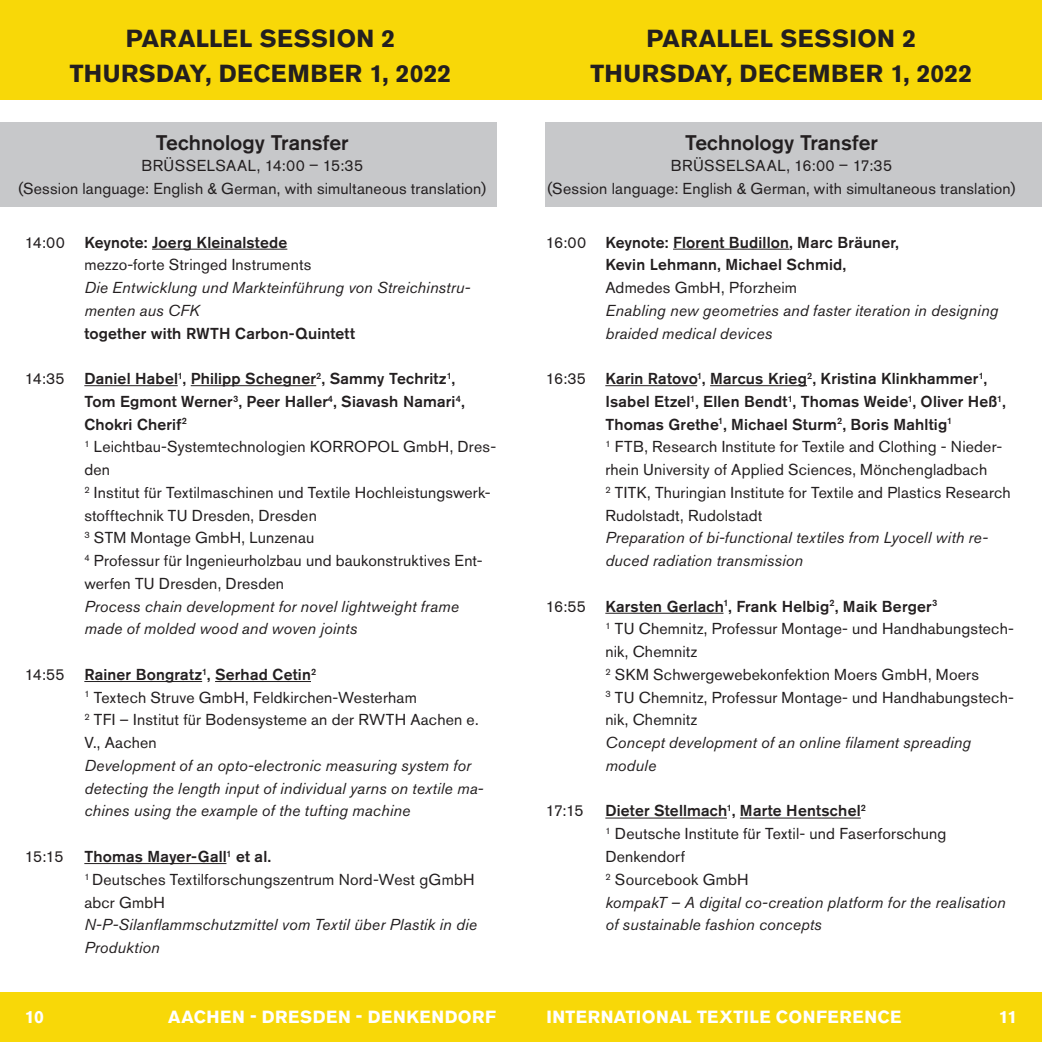
<style>
.page{position:relative;width:1042px;height:1042px;background:#fff}
.page>*{position:absolute;margin:0;border:0;box-sizing:border-box;transform-origin:0 0}
.t1{font:700 24.5px/34.6px "Akzidenz Grotesk Pro";letter-spacing:.02em;color:#231f20;text-align:center}
.t2{font:500 21px "Akzidenz Grotesk Pro";color:#231f20}
.t3{font:700 17.5px "Akzidenz Grotesk Pro";letter-spacing:.03em;color:#fff}
.t4{font:15.75px/22.8px "Akzidenz Grotesk Pro";letter-spacing:.01em;color:#231f20}
.t5{font:italic 15.75px/22.8px "Akzidenz Grotesk Pro";letter-spacing:.01em;color:#231f20}
.t6{font:500 15.75px/22.8px "Akzidenz Grotesk Pro";letter-spacing:.01em;color:#231f20}
.s1{font-weight:500}
.s2{font-weight:500;font-style:normal}
.s3{font-style:normal}
</style>
<div class="page">
<div style="left:505px;top:0;width:537px;height:99px;background:#f8d808"></div>
<div style="left:0;top:0;width:536px;height:99px;background:#f8d808"></div>
<div style="left:507px;top:992px;width:535px;height:50px;background:#f8d808"></div>
<div style="left:0;top:992px;width:535px;height:50px;background:#f8d808"></div>
<div style="left:0;top:122px;width:496px;height:84px;background:#c7c8ca"></div>
<hr style="left:152px;top:249px;width:135px;height:1px;background:#231f20">
<hr style="left:84px;top:385px;width:94px;height:1px;background:#231f20">
<hr style="left:191px;top:385px;width:125px;height:1px;background:#231f20">
<hr style="left:84px;top:681px;width:118px;height:1px;background:#231f20">
<hr style="left:215px;top:681px;width:96px;height:1px;background:#231f20">
<hr style="left:84px;top:863px;width:142px;height:1px;background:#231f20">
<div style="left:546px;top:122px;width:496px;height:84px;background:#c7c8ca"></div>
<hr style="left:673px;top:249px;width:116px;height:1px;background:#231f20">
<hr style="left:605px;top:385px;width:92px;height:1px;background:#231f20">
<hr style="left:710px;top:385px;width:97px;height:1px;background:#231f20">
<hr style="left:605px;top:613px;width:118px;height:1px;background:#231f20">
<hr style="left:605px;top:817px;width:122px;height:1px;background:#231f20">
<hr style="left:740px;top:817px;width:121px;height:1px;background:#231f20">
<h1 class="t1" style="left:70px;top:21px;width:383px">PARALLEL SESSION 2<br>THURSDAY, DECEMBER 1, 2022</h1>
<h2 class="t2" style="left:156px;top:129px;width:194px">Technology Transfer</h2>
<p class="t4" style="left:18px;top:154px;width:469px;text-align:center">BRÜSSELSAAL, 14:00 – 15:35<br>(Session language: English &amp; German, with simultaneous translation)</p>
<p class="t6" style="left:84px;top:230px;width:204px">Keynote: Joerg Kleinalstede</p>
<p class="t4" style="left:84px;top:253px;width:228px">mezzo-forte Stringed Instruments</p>
<p class="t5" style="left:84px;top:276px;width:387px">Die Entwicklung und Markteinführung von Streichinstru&shy;menten aus CFK</p>
<p class="t6" style="left:84px;top:321px;width:272px">together with RWTH Carbon-Quintett</p>
<p class="t4" style="left:84px;top:367px;width:413px"><span class="s1">Daniel Habel</span><sup>1</sup><span class="s1">, Philipp Schegner</span><sup>2</sup><span class="s1">, Sammy Techritz</span><sup>1</sup><span class="s1">,<br>Tom Egmont Werner</span><sup>3</sup><span class="s1">, Peer Haller</span><sup>4</sup><span class="s1">, Siavash Namari</span><sup>4</sup><span class="s1">, Chokri Cherif</span><sup>2<br></sup><sup>1</sup> Leichtbau-Systemtechnologien KORROPOL GmbH, Dres&shy;den<br><sup>2</sup> Institut für Textilmaschinen und Textile Hochleistungswerk&shy;stofftechnik TU Dresden, Dresden<br><sup>3</sup> STM Montage GmbH, Lunzenau<br><sup>4</sup> Professur für Ingenieurholzbau und baukonstruktives Ent&shy;werfen TU Dresden, Dresden</p>
<p class="t5" style="left:84px;top:594px;width:376px">Process chain development for novel lightweight frame made of molded wood and woven joints</p>
<p class="t4" style="left:84px;top:663px;width:396px"><span class="s1">Rainer Bongratz</span><sup>1</sup><span class="s1">, Serhad Cetin</span><sup>2<br></sup><sup>1</sup> Textech Struve GmbH, Feldkirchen-Westerham<br><sup>2</sup> TFI – Institut für Bodensysteme an der RWTH Aachen e.<br>V., Aachen</p>
<p class="t5" style="left:84px;top:754px;width:401px">Development of an opto-electronic measuring system for detecting the length input of individual yarns on textile ma&shy;chines using the example of the tufting machine</p>
<p class="t4" style="left:84px;top:845px;width:392px"><span class="s1">Thomas Mayer-Gall</span><sup>1</sup> <span class="s1">et al.<br></span><sup>1</sup> Deutsches Textilforschungszentrum Nord-West gGmbH abcr GmbH</p>
<p class="t5" style="left:84px;top:913px;width:394px">N-P-Silanflammschutzmittel vom Textil über Plastik in die<br>Produktion</p>
<p class="t4" style="left:25px;top:231px;width:42px">14:00</p>
<p class="t4" style="left:25px;top:367px;width:41px">14:35</p>
<p class="t4" style="left:25px;top:663px;width:41px">14:55</p>
<p class="t4" style="left:25px;top:845px;width:40px">15:15</p>
<h1 class="t1" style="left:646px;top:21px;width:271px">PARALLEL SESSION 2</h1>
<h1 class="t1" style="left:590px;top:55px;width:383px">THURSDAY, DECEMBER 1, 2022</h1>
<h2 class="t2" style="left:685px;top:129px;width:194px">Technology Transfer</h2>
<p class="t4" style="left:547px;top:154px;width:469px;text-align:center">BRÜSSELSAAL, 16:00 – 17:35<br>(Session language: English &amp; German, with simultaneous translation)</p>
<p class="t4" style="left:546px;top:231px;width:42px">16:00</p>
<p class="t4" style="left:546px;top:367px;width:42px">16:35</p>
<p class="t4" style="left:546px;top:595px;width:42px">16:55</p>
<p class="t4" style="left:546px;top:799px;width:39px">17:15</p>
<p class="t6" style="left:605px;top:230px;width:295px">Keynote: Florent Budillon, Marc Bräuner,<br>Kevin Lehmann, Michael Schmid,</p>
<p class="t4" style="left:605px;top:276px;width:193px">Admedes GmbH, Pforzheim</p>
<p class="t5" style="left:605px;top:299px;width:394px">Enabling new geometries and faster iteration in designing braided medical devices</p>
<p class="t4" style="left:605px;top:367px;width:407px"><span class="s1">Karin Ratovo</span><sup>1</sup><span class="s1">, Marcus Krieg</span><sup>2</sup><span class="s1">, Kristina Klinkhammer</span><sup>1</sup><span class="s1">, Isabel Etzel</span><sup>1</sup><span class="s1">, Ellen Bendt</span><sup>1</sup><span class="s1">, Thomas Weide</span><sup>1</sup><span class="s1">, Oliver Heß</span><sup>1</sup><span class="s1">, Thomas Grethe</span><sup>1</sup><span class="s1">, Michael Sturm</span><sup>2</sup><span class="s1">, Boris Mahltig</span><sup>1<br></sup><sup>1</sup> FTB, Research Institute for Textile and Clothing - Nieder&shy;rhein University of Applied Sciences, Mönchengladbach<br><sup>2</sup> TITK, Thuringian Institute for Textile and Plastics Research Rudolstadt, Rudolstadt</p>
<p class="t5" style="left:605px;top:526px;width:384px">Preparation of bi-functional textiles from Lyocell with re&shy;duced radiation transmission</p>
<p class="t4" style="left:605px;top:595px;width:410px"><span class="s1">Karsten Gerlach</span><sup>1</sup><span class="s1">, Frank Helbig</span><sup>2</sup><span class="s1">, Maik Berger</span><sup>3<br></sup><sup>1</sup> TU Chemnitz, Professur Montage- und Handhabungstech&shy;nik, Chemnitz<br><sup>2</sup> SKM Schwergewebekonfektion Moers GmbH, Moers<br><sup>3</sup> TU Chemnitz, Professur Montage- und Handhabungstech&shy;nik, Chemnitz</p>
<p class="t5" style="left:605px;top:731px;width:367px">Concept development of an online filament spreading module</p>
<p class="t5" style="left:605px;top:799px;width:402px"><span class="s2">Dieter Stellmach</span><sup>1</sup><span class="s2">, Marte Hentschel</span><sup>2<br></sup><sup>1</sup> <span class="s3">Deutsche Institute für Textil- und Faserforschung Denkendorf<br></span><sup>2</sup> <span class="s3">Sourcebook GmbH<br></span>kompakT – A digital co-creation platform for the realisation of sustainable fashion concepts</p>
<p class="t3" style="left:25px;top:1005px;width:21px">10</p>
<p class="t3" style="left:168px;top:1005px;width:330px">AACHEN - DRESDEN - DENKENDORF</p>
<p class="t3" style="left:546px;top:1005px;width:357px">INTERNATIONAL TEXTILE CONFERENCE</p>
<p class="t3" style="left:999px;top:1005px;width:20px">11</p>
</div>
